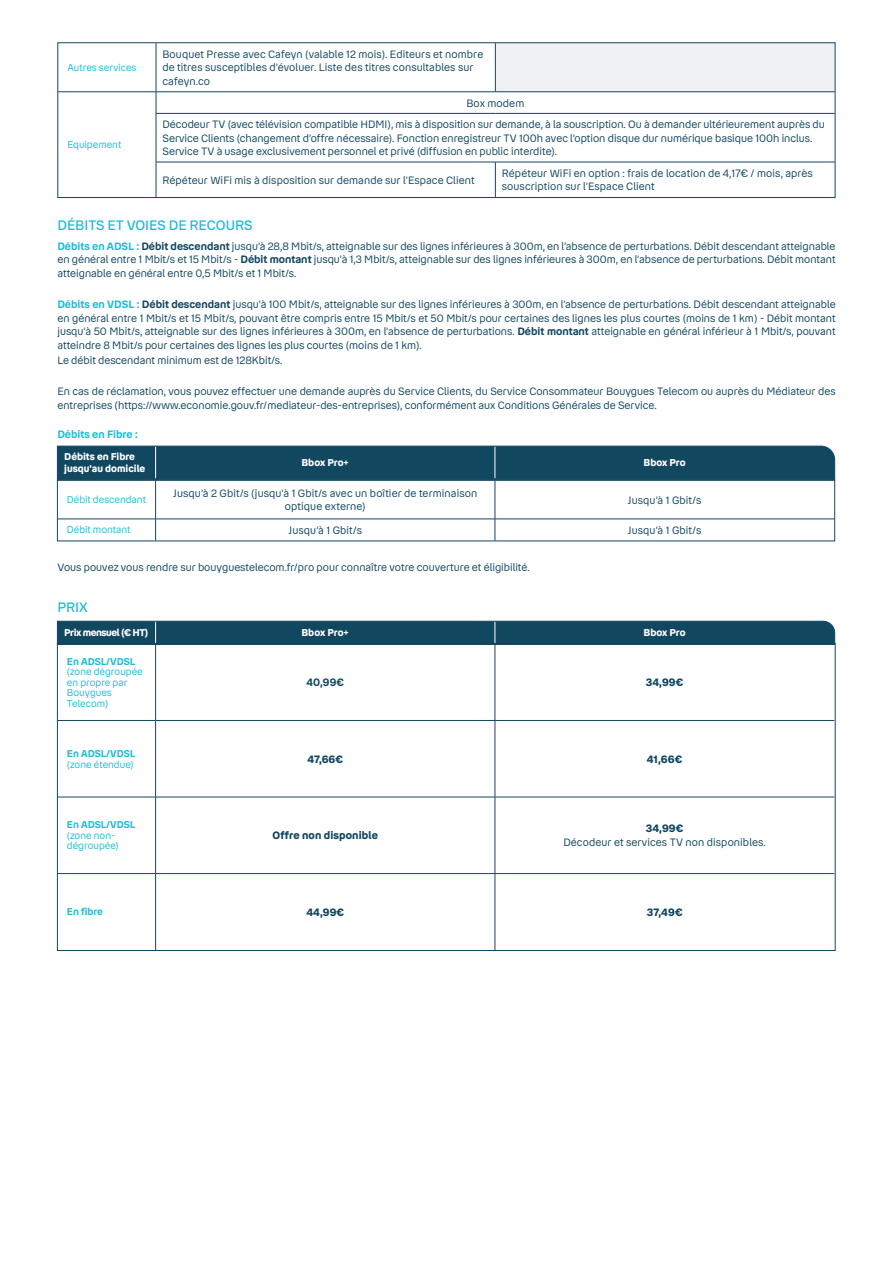
<style>
.page{position:relative;width:893px;height:1263px;background:#fff}
.page>*{position:absolute;margin:0;border:0;box-sizing:border-box;transform-origin:0 0}
.t1{font:500 13.5px "Bouygues Read";color:#1cbed7}
.t2{font:10.5px/13.5px "Bouygues Read";color:#124760}
.t3{font:700 10.5px "Bouygues Read";letter-spacing:.01em;color:#124760}
.t4{font:600 10.5px "Bouygues Read";color:#1cbed7}
.t5{font:600 10.5px "Bouygues Read";color:#124760}
.t6{font:9.75px/10.5px "Bouygues Read";color:#1cbed7}
.t7{font:700 9.75px/11.2px "Bouygues Read";color:#fff}
.t8{font:600 9.75px "Bouygues Read";color:#1cbed7}
.t9{font:700 9.75px "Bouygues Read";letter-spacing:-.04em;color:#fff}
.s1{font-weight:600;color:#1cbed7}
.s2{font-weight:600}
</style>
<div class="page">
<div style="left:495px;top:43px;width:340px;height:49px;background:#f0f1f2"></div>
<hr style="left:156px;top:43px;width:1px;height:49px;background:#124760">
<hr style="left:495px;top:43px;width:1px;height:49px;background:#124760">
<hr style="left:58px;top:92px;width:98px;height:1px;background:#124760">
<svg style="left:156px;top:93px;width:1px;height:20px"></svg>
<hr style="left:156px;top:92px;width:339px;height:1px;background:#124760">
<hr style="left:495px;top:92px;width:340px;height:1px;background:#124760">
<hr style="left:156px;top:114px;width:1px;height:48px;background:#124760">
<hr style="left:156px;top:113px;width:339px;height:1px;background:#124760">
<hr style="left:495px;top:113px;width:340px;height:1px;background:#124760">
<hr style="left:156px;top:162px;width:1px;height:35px;background:#124760">
<hr style="left:156px;top:162px;width:339px;height:1px;background:#124760">
<hr style="left:495px;top:162px;width:1px;height:35px;background:#124760">
<hr style="left:495px;top:162px;width:340px;height:1px;background:#124760">
<div style="left:57px;top:42px;width:778px;height:156px;border:1px solid #124760"></div>
<hr style="left:155px;top:481px;width:1px;height:38px;background:#124760">
<hr style="left:495px;top:481px;width:1px;height:38px;background:#124760">
<hr style="left:58px;top:519px;width:98px;height:1px;background:#124760">
<svg style="left:155px;top:519px;width:1px;height:20px"></svg>
<hr style="left:156px;top:519px;width:339px;height:1px;background:#124760">
<svg style="left:495px;top:520px;width:1px;height:19px"></svg>
<hr style="left:495px;top:519px;width:339px;height:1px;background:#124760">
<svg style="left:57px;top:445px;width:778px;height:36px;background:#184b64"></svg>
<hr style="left:155px;top:644px;width:1px;height:76px;background:#124760">
<hr style="left:495px;top:644px;width:1px;height:76px;background:#124760">
<hr style="left:58px;top:720px;width:98px;height:1px;background:#124760">
<hr style="left:155px;top:721px;width:1px;height:76px;background:#124760">
<hr style="left:156px;top:720px;width:339px;height:1px;background:#124760">
<hr style="left:495px;top:721px;width:1px;height:76px;background:#124760">
<hr style="left:495px;top:720px;width:339px;height:1px;background:#124760">
<hr style="left:58px;top:797px;width:98px;height:1px;background:#124760">
<hr style="left:155px;top:797px;width:1px;height:76px;background:#124760">
<hr style="left:156px;top:797px;width:339px;height:1px;background:#124760">
<hr style="left:495px;top:797px;width:1px;height:76px;background:#124760">
<hr style="left:495px;top:797px;width:339px;height:1px;background:#124760">
<hr style="left:58px;top:873px;width:98px;height:1px;background:#124760">
<hr style="left:155px;top:874px;width:1px;height:76px;background:#124760">
<hr style="left:156px;top:873px;width:339px;height:1px;background:#124760">
<hr style="left:495px;top:874px;width:1px;height:76px;background:#124760">
<hr style="left:495px;top:873px;width:339px;height:1px;background:#124760">
<svg style="left:57px;top:620px;width:778px;height:25px;background:#1a4d65"></svg>
<p class="t6" style="left:67px;top:63px;width:71px">Autres services</p>
<p class="t2" style="left:162px;top:48px;width:322px">Bouquet Presse avec Cafeyn (valable 12 mois). Editeurs et nombre de titres susceptibles d’évoluer. Liste des titres consultables sur cafeyn.co</p>
<p class="t2" style="left:162px;top:92px;width:664px;line-height:21.6px;text-align:center">Box modem<br>Décodeur TV (avec télévision compatible HDMI), mis à disposition sur demande, à la souscription. Ou à demander ultérieurement auprès du</p>
<p class="t2" style="left:162px;top:131px;width:651px">Service Clients (changement d’offre nécessaire). Fonction enregistreur TV 100h avec l’option disque dur numérique basique 100h inclus.<br>Service TV à usage exclusivement personnel et privé (diffusion en public interdite).</p>
<p class="t2" style="left:162px;top:173px;width:314px">Répéteur WiFi mis à disposition sur demande sur l’Espace Client</p>
<p class="t2" style="left:502px;top:166px;width:313px">Répéteur WiFi en option : frais de location de 4,17€ / mois, après souscription sur l’Espace Client</p>
<p class="t1" style="left:57px;top:217px;width:197px">DÉBITS ET VOIES DE RECOURS</p>
<p class="t2" style="left:57px;top:239px;width:780px;text-align:justify"><span class="s1">Débits en ADSL :</span> <span class="s2">Débit descendant</span> jusqu’à 28,8 Mbit/s, atteignable sur des lignes inférieures à 300m, en l’absence de perturbations. Débit descendant atteignable en général entre 1 Mbit/s et 15 Mbit/s - <span class="s2">Débit montant</span> jusqu’à 1,3 Mbit/s, atteignable sur des lignes inférieures à 300m, en l’absence de perturbations. Débit montant atteignable en général entre 0,5 Mbit/s et 1 Mbit/s.</p>
<p class="t2" style="left:57px;top:298px;width:780px;text-align:justify"><span class="s1">Débits en VDSL :</span> <span class="s2">Débit descendant</span> jusqu’à 100 Mbit/s, atteignable sur des lignes inférieures à 300m, en l’absence de perturbations. Débit descendant atteignable en général entre 1 Mbit/s et 15 Mbit/s, pouvant être compris entre 15 Mbit/s et 50 Mbit/s pour certaines des lignes les plus courtes (moins de 1 km) - Débit montant jusqu’à 50 Mbit/s, atteignable sur des lignes inférieures à 300m, en l’absence de perturbations. <span class="s2">Débit montant</span> atteignable en général inférieur à 1 Mbit/s, pouvant atteindre 8 Mbit/s pour certaines des lignes les plus courtes (moins de 1 km).</p>
<p class="t2" style="left:57px;top:354px;width:227px">Le débit descendant minimum est de 128Kbit/s.</p>
<p class="t2" style="left:57px;top:385px;width:780px">En cas de réclamation, vous pouvez effectuer une demande auprès du Service Clients, du Service Consommateur Bouygues Telecom ou auprès du Médiateur des entreprises (https://www.economie.gouv.fr/mediateur-des-entreprises), conformément aux Conditions Générales de Service.</p>
<p class="t4" style="left:57px;top:428px;width:82px">Débits en Fibre :</p>
<p class="t6" style="left:67px;top:140px;width:55px">Equipement</p>
<p class="t7" style="left:64px;top:452px;width:83px">Débits en Fibre jusqu’au domicile</p>
<p class="t7" style="left:302px;top:457px;width:49px">Bbox Pro+</p>
<p class="t7" style="left:644px;top:457px;width:44px">Bbox Pro</p>
<p class="t6" style="left:67px;top:495px;width:80px">Débit descendant</p>
<p class="t2" style="left:173px;top:487px;width:306px;text-align:center">Jusqu’à 2 Gbit/s (jusqu’à 1 Gbit/s avec un boîtier de terminaison optique externe)</p>
<p class="t2" style="left:628px;top:493px;width:75px">Jusqu’à 1 Gbit/s</p>
<p class="t6" style="left:67px;top:525px;width:65px">Débit montant</p>
<p class="t2" style="left:289px;top:523px;width:75px">Jusqu’à 1 Gbit/s</p>
<p class="t2" style="left:628px;top:523px;width:75px">Jusqu’à 1 Gbit/s</p>
<p class="t2" style="left:57px;top:561px;width:474px">Vous pouvez vous rendre sur bouyguestelecom.fr/pro pour connaître votre couverture et éligibilité.</p>
<p class="t1" style="left:57px;top:599px;width:32px">PRIX</p>
<p class="t9" style="left:64px;top:627px;width:86px">Prix mensuel (€ HT)</p>
<p class="t7" style="left:302px;top:627px;width:49px">Bbox Pro+</p>
<p class="t7" style="left:644px;top:627px;width:44px">Bbox Pro</p>
<p class="t8" style="left:67px;top:656px;width:70px">En ADSL/VDSL</p>
<p class="t6" style="left:67px;top:667px;width:77px">(zone dégroupée en propre par<br>Bouygues<br>Telecom)</p>
<p class="t5" style="left:306px;top:676px;width:39px">40,99€</p>
<p class="t3" style="left:646px;top:676px;width:39px">34,99€</p>
<p class="t8" style="left:67px;top:748px;width:70px">En ADSL/VDSL</p>
<p class="t6" style="left:67px;top:759px;width:68px">(zone étendue)</p>
<p class="t3" style="left:308px;top:753px;width:37px">47,66€</p>
<p class="t3" style="left:647px;top:753px;width:37px">41,66€</p>
<p class="t8" style="left:67px;top:819px;width:70px">En ADSL/VDSL</p>
<p class="t6" style="left:67px;top:830px;width:53px">(zone non&shy;dégroupée)</p>
<p class="t3" style="left:273px;top:829px;width:107px">Offre non disponible</p>
<p class="t3" style="left:646px;top:822px;width:39px">34,99€</p>
<p class="t2" style="left:563px;top:836px;width:204px">Décodeur et services TV non disponibles.</p>
<p class="t8" style="left:67px;top:906px;width:38px">En fibre</p>
<p class="t3" style="left:306px;top:906px;width:39px">44,99€</p>
<p class="t3" style="left:647px;top:906px;width:37px">37,49€</p>
</div>
